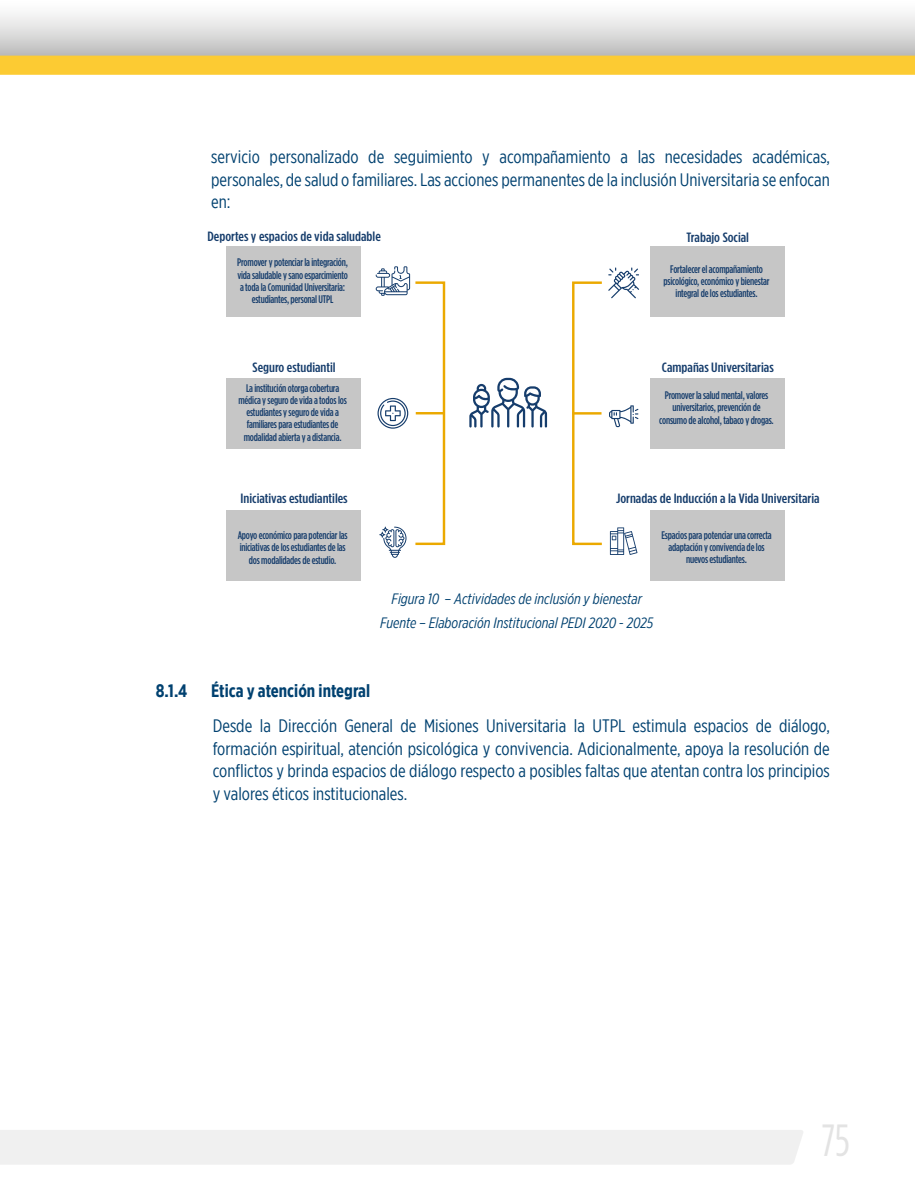
<style>
.page{position:relative;width:915px;height:1191px;background:#fff}
.page>*{position:absolute;margin:0;border:0;box-sizing:border-box;transform-origin:0 0}
.t1{font:45px "Gotham Condensed";color:#e3e3e3}
.t2{font:18px/22.5px "Gotham X Narrow";color:#004170;text-align:justify}
.t3{font:700 18px "Gotham X Narrow";color:#004170}
.t4{font:italic 15px/24px "Gotham X Narrow";color:#004170;text-align:center}
.t5{font:500 13.5px "Gotham Condensed";color:#163d6c;scale:1.16 1}
.t6{font:500 10.95px/12.3px "Gotham Condensed";letter-spacing:-.015em;color:#163d6c;text-align:center}
</style>
<div class="page">
<div style="left:0;top:1130px;width:803px;height:34px;background:#f0f0f0"></div>
<div style="left:0;top:56px;width:914px;height:19px;background:#fccb33"></div>
<svg style="left:0;top:14px;width:914px;height:42px;background:#d9d9d7"></svg>
<div style="left:226px;top:247px;width:135px;height:70px;background:#c6c6c6"></div>
<div style="left:226px;top:379px;width:135px;height:70px;background:#c6c6c6"></div>
<div style="left:226px;top:510px;width:135px;height:70px;background:#c6c6c6"></div>
<div style="left:650px;top:247px;width:134px;height:70px;background:#c6c6c6"></div>
<div style="left:650px;top:379px;width:134px;height:70px;background:#c6c6c6"></div>
<div style="left:650px;top:510px;width:134px;height:70px;background:#c6c6c6"></div>
<svg style="left:469px;top:378px;width:78px;height:49px"></svg>
<div style="left:414px;top:281px;width:31px;height:264px;border:2px solid #eba900"></div>
<hr style="left:415px;top:412px;width:29px;height:2px;background:#eba900">
<div style="left:572px;top:281px;width:31px;height:264px;border:2px solid #eba900"></div>
<hr style="left:572px;top:412px;width:29px;height:2px;background:#eba900">
<svg style="left:375px;top:266px;width:35px;height:30px"></svg>
<svg style="left:608px;top:267px;width:31px;height:31px"></svg>
<svg style="left:609px;top:527px;width:28px;height:28px"></svg>
<svg style="left:379px;top:526px;width:27px;height:32px"></svg>
<svg style="left:377px;top:398px;width:31px;height:31px"></svg>
<svg style="left:609px;top:405px;width:29px;height:22px"></svg>
<h2 class="t2" style="left:211px;top:145px;width:620px">servicio personalizado de seguimiento y acompañamiento a las necesidades académicas, personales, de salud o familiares. Las acciones permanentes de la inclusión Universitaria se enfocan en:</h2>
<p class="t5" style="left:207px;top:229px;width:151px">Deportes y espacios de vida saludable</p>
<p class="t6" style="left:237px;top:256px;width:112px">Promover y potenciar la integración, vida saludable y sano esparcimiento a toda la Comunidad Universitaria: estudiantes, personal UTPL</p>
<p class="t5" style="left:252px;top:360px;width:73px">Seguro estudiantil</p>
<p class="t6" style="left:238px;top:381px;width:110px">La institución otorga cobertura médica y seguro de vida a todos los estudiantes y seguro de vida a familiares para estudiantes de modalidad abierta y a distancia.</p>
<p class="t5" style="left:240px;top:490px;width:94px">Iniciativas estudiantiles</p>
<p class="t6" style="left:238px;top:529px;width:111px">Apoyo económico para potenciar las iniciativas de los estudiantes de las dos modalidades de estudio.</p>
<p class="t5" style="left:686px;top:230px;width:55px">Trabajo Social</p>
<p class="t6" style="left:663px;top:262px;width:107px">Fortalecer el acompañamiento psicológico, económico y bienestar integral de los estudiantes.</p>
<p class="t5" style="left:661px;top:360px;width:98px">Campañas Universitarias</p>
<p class="t6" style="left:659px;top:389px;width:116px">Promover la salud mental, valores universitarios, prevención de consumo de alcohol, tabaco y drogas.</p>
<p class="t5" style="left:615px;top:491px;width:177px">Jornadas de Inducción a la Vida Universitaria</p>
<p class="t6" style="left:661px;top:528px;width:112px">Espacios para potenciar una correcta adaptación y convivencia de los nuevos estudiantes.</p>
<h3 class="t4" style="left:380px;top:587px;width:274px">Figura 10 – Actividades de inclusión y bienestar<br>Fuente – Elaboración Institucional PEDI 2020 - 2025</h3>
<h2 class="t3" style="left:156px;top:680px;width:33px">8.1.4</h2>
<h2 class="t3" style="left:211px;top:680px;width:160px">Ética y atención integral</h2>
<p class="t2" style="left:213px;top:714px;width:618px">Desde la Dirección General de Misiones Universitaria la UTPL estimula espacios de diálogo, formación espiritual, atención psicológica y convivencia. Adicionalmente, apoya la resolución de conflictos y brinda espacios de diálogo respecto a posibles faltas que atentan contra los principios y valores éticos institucionales.</p>
<h1 class="t1" style="left:821px;top:1116px;width:30px">75</h1>
</div>
